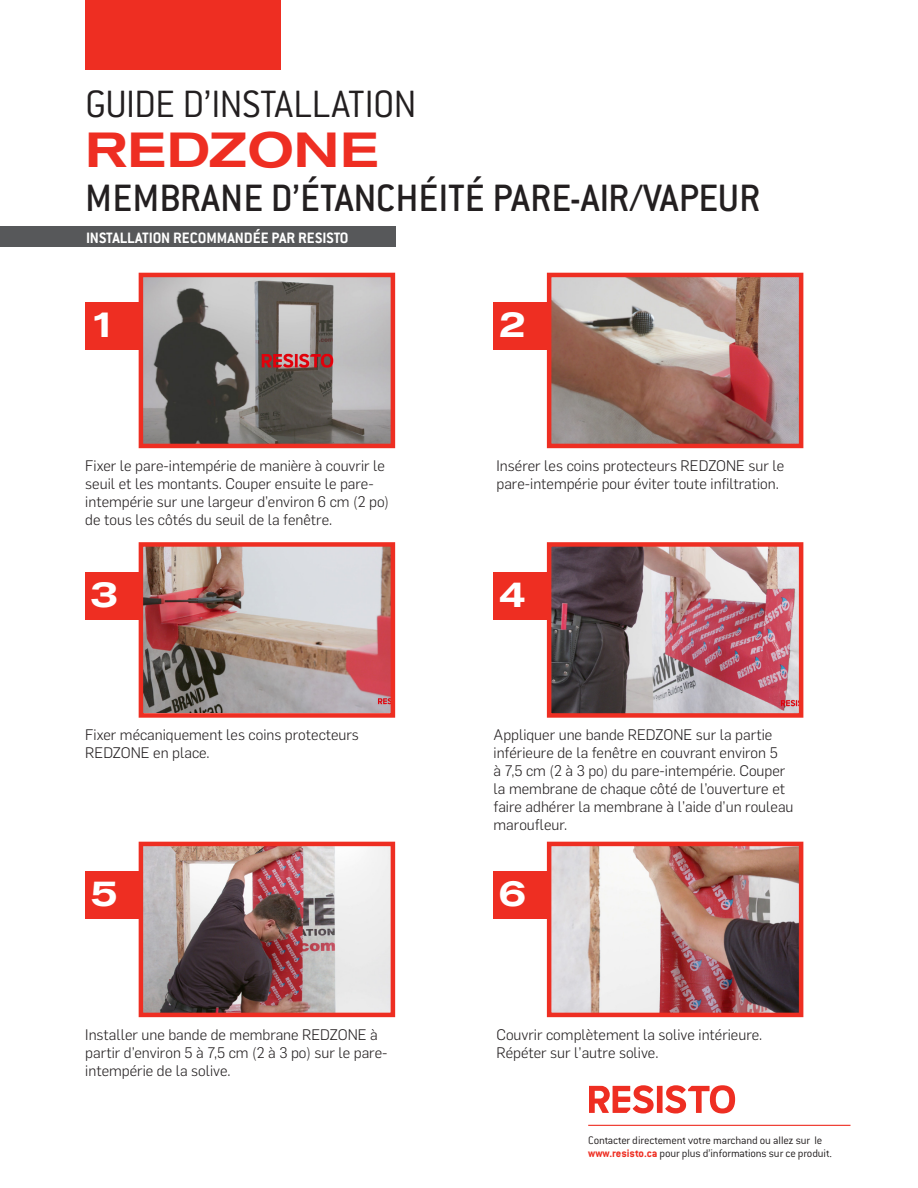
<style>
.page{position:relative;width:918px;height:1188px;background:#fff}
.page>*{position:absolute;margin:0;border:0;box-sizing:border-box;transform-origin:0 0}
.t1{font:500 expanded 48.75px "Akzidenz Grotesk BE";color:#ee2e22}
.t2{font:500 41.85px "Conduit ITC";color:#231f20}
.t3{font:300 41.85px "Conduit ITC";letter-spacing:-.025em;color:#231f20}
.t4{font:500 expanded 37.5px "Akzidenz Grotesk BE";color:#fff}
.t5{font:700 16.5px "Conduit ITC";color:#fff}
.t6{font:300 15px/18px "Flama";color:#231f20}
.t7{font:300 12px/13.5px "Conduit ITC";letter-spacing:-.015em;color:#231f20}
.s1{font-weight:700;color:#ee2e22}
</style>
<div class="page">
<div style="left:85px;top:0;width:196px;height:70px;background:#ee2e22"></div>
<div style="left:0;top:226px;width:395px;height:21px;background:#57585a"></div>
<hr style="left:588px;top:1125px;width:263px;height:1px;background:#ee2e22">
<div style="left:657px;top:1086px;width:6px;height:27px;background:#ee2e22"></div>
<svg style="left:589px;top:1085px;width:65px;height:29px"></svg>
<svg style="left:665px;top:1085px;width:70px;height:29px"></svg>
<div style="left:85px;top:303px;width:303px;height:47px;background:#ee2e22"></div>
<img style="left:144px;top:278px;width:246px;height:165px">
<div style="left:139px;top:273px;width:256px;height:175px;border:4px solid #ee2e22"></div>
<div style="left:85px;top:572px;width:303px;height:47px;background:#ee2e22"></div>
<img style="left:144px;top:547px;width:246px;height:166px">
<div style="left:139px;top:542px;width:256px;height:176px;border:4px solid #ee2e22"></div>
<div style="left:85px;top:872px;width:303px;height:47px;background:#ee2e22"></div>
<img style="left:144px;top:847px;width:246px;height:165px">
<div style="left:139px;top:842px;width:256px;height:175px;border:4px solid #ee2e22"></div>
<div style="left:494px;top:303px;width:302px;height:47px;background:#ee2e22"></div>
<img style="left:552px;top:278px;width:246px;height:165px">
<div style="left:547px;top:273px;width:256px;height:175px;border:4px solid #ee2e22"></div>
<div style="left:494px;top:572px;width:302px;height:47px;background:#ee2e22"></div>
<img style="left:552px;top:547px;width:246px;height:166px">
<div style="left:547px;top:542px;width:256px;height:176px;border:4px solid #ee2e22"></div>
<div style="left:494px;top:872px;width:302px;height:47px;background:#ee2e22"></div>
<img style="left:552px;top:847px;width:246px;height:165px">
<div style="left:547px;top:842px;width:256px;height:175px;border:4px solid #ee2e22"></div>
<p class="t3" style="left:85px;top:81px;width:333px">GUIDE D’INSTALLATION</p>
<p class="t1" style="left:85px;top:122px;width:295px">REDZONE</p>
<p class="t2" style="left:85px;top:175px;width:677px">MEMBRANE D’ÉTANCHÉITÉ PARE-AIR/VAPEUR</p>
<p class="t5" style="left:86px;top:229px;width:264px">INSTALLATION RECOMMANDÉE PAR RESISTO</p>
<p class="t4" style="left:90px;top:302px;width:30px">1</p>
<p class="t4" style="left:498px;top:302px;width:30px">2</p>
<p class="t6" style="left:85px;top:455px;width:305px">Fixer le pare-intempérie de manière à couvrir le seuil et les montants. Couper ensuite le pare&shy;intempérie sur une largeur d’environ 6 cm (2 po) de tous les côtés du seuil de la fenêtre.</p>
<p class="t6" style="left:497px;top:455px;width:289px">Insérer les coins protecteurs REDZONE sur le pare-intempérie pour éviter toute infiltration.</p>
<p class="t4" style="left:90px;top:572px;width:30px">3</p>
<p class="t4" style="left:498px;top:572px;width:30px">4</p>
<p class="t6" style="left:85px;top:725px;width:275px">Fixer mécaniquement les coins protecteurs<br>REDZONE en place.</p>
<p class="t6" style="left:494px;top:725px;width:301px">Appliquer une bande REDZONE sur la partie inférieure de la fenêtre en couvrant environ 5<br>à 7,5 cm (2 à 3 po) du pare-intempérie. Couper la membrane de chaque côté de l’ouverture et faire adhérer la membrane à l’aide d’un rouleau maroufleur.</p>
<p class="t4" style="left:90px;top:871px;width:30px">5</p>
<p class="t4" style="left:498px;top:871px;width:30px">6</p>
<p class="t6" style="left:85px;top:1024px;width:304px">Installer une bande de membrane REDZONE à partir d’environ 5 à 7,5 cm (2 à 3 po) sur le pare&shy;intempérie de la solive.</p>
<p class="t6" style="left:497px;top:1024px;width:267px">Couvrir complètement la solive intérieure.<br>Répéter sur l’autre solive.</p>
<p class="t7" style="left:588px;top:1133px;width:245px">Contacter directement votre marchand ou allez sur le <span class="s1">www.resisto.ca</span> pour plus d’informations sur ce produit.</p>
</div>
